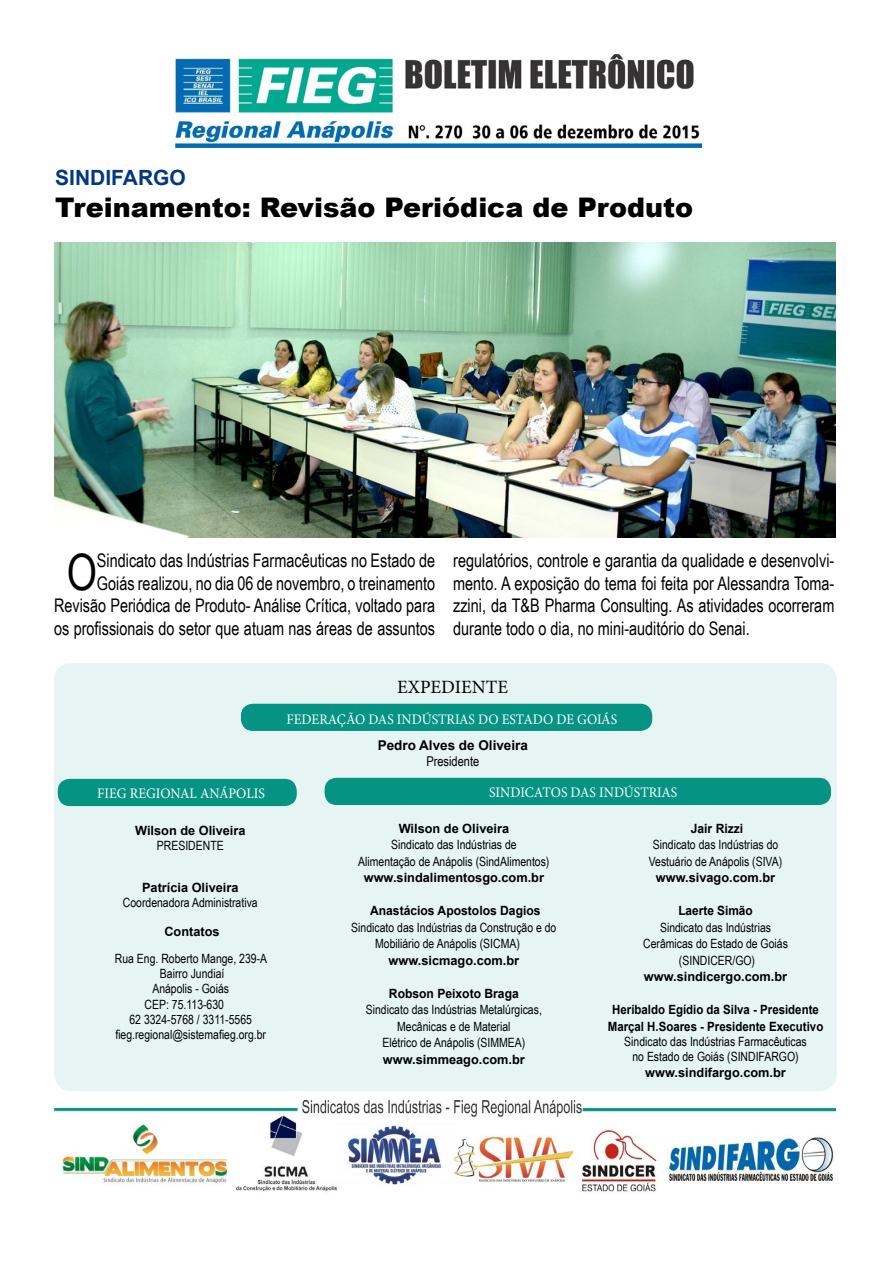
<style>
.page{position:relative;width:893px;height:1263px;background:#fff}
.page>*{position:absolute;margin:0;border:0;box-sizing:border-box;transform-origin:0 0}
.t1{font:50.25px "Arial Narrow";color:#000;scale:.94 1}
.t2{font:27px "Arial MT Black";color:#000}
.t3{font:700 21px "Arial";color:#003882}
.t4{font:18.75px/22.5px "Arial Narrow";color:#000;text-align:right;scale:.94 1}
.t5{font:18.75px "Minion Pro";color:#000}
.t6{font:14.55px "Minion Pro";color:#fff;scale:.94 1}
.t7{font:700 13.5px "Arial";color:#000}
.t8{font:13.5px "Arial Narrow";color:#000}
.t9{font:12.75px/16.5px "Arial Narrow";color:#000;text-align:center}
.t10{font:700 12.75px "Arial";color:#000}
.t11{font:700 12.75px/16.5px "Arial";color:#000;text-align:center;scale:.9 1}
.t12{font:700 12.75px "Arial";color:#000;scale:.95 1}
.t13{font:700 12.75px "Arial";color:#000;scale:.93 1}
</style>
<div class="page">
<img style="left:176px;top:54px;width:525px;height:94px">
<img style="left:54px;top:1100px;width:782px;height:92px">
<div style="left:54px;top:663px;width:783px;height:428px;background:#e6f4f3;border-radius:18px"></div>
<div style="left:241px;top:704px;width:411px;height:27px;background:#059383;border-radius:12px"></div>
<div style="left:58px;top:779px;width:239px;height:27px;background:#059383;border-radius:12px"></div>
<div style="left:325px;top:778px;width:506px;height:27px;background:#059383;border-radius:12px"></div>
<img style="left:54px;top:242px;width:782px;height:295px">
<h3 class="t3" style="left:55px;top:163px;width:132px">SINDIFARGO</h3>
<h2 class="t2" style="left:55px;top:190px;width:640px">Treinamento: Revisão Periódica de Produto</h2>
<h1 class="t1" style="left:67px;top:535px;width:34px">O</h1>
<h3 class="t4" style="left:54px;top:548px;width:407px">Sindicato das Indústrias Farmacêuticas no Estado de<br>Goiás realizou, no dia 06 de novembro, o treinamento Revisão Periódica de Produto- Análise Crítica, voltado para os profissionais do setor que atuam nas áreas de assuntos</h3>
<h3 class="t4" style="left:453px;top:548px;width:407px;text-align:justify">regulatórios, controle e garantia da qualidade e desenvolvi&shy;mento. A exposição do tema foi feita por Alessandra Toma&shy;zzini, da T&amp;B Pharma Consulting. As atividades ocorreram durante todo o dia, no mini-auditório do Senai.</h3>
<h3 class="t5" style="left:397px;top:674px;width:112px">EXPEDIENTE</h3>
<p class="t6" style="left:287px;top:709px;width:353px">FEDERAÇÃO DAS INDÚSTRIAS DO ESTADO DE GOIÁS</p>
<p class="t7" style="left:378px;top:736px;width:152px">Pedro Alves de Oliveira</p>
<p class="t8" style="left:426px;top:752px;width:54px">Presidente</p>
<p class="t6" style="left:97px;top:784px;width:180px">FIEG REGIONAL ANÁPOLIS</p>
<p class="t6" style="left:489px;top:782px;width:202px">SINDICATOS DAS INDÚSTRIAS</p>
<p class="t10" style="left:135px;top:822px;width:112px">Wilson de Oliveira</p>
<p class="t9" style="left:157px;top:837px;width:68px">PRESIDENTE</p>
<p class="t10" style="left:142px;top:879px;width:98px">Patrícia Oliveira</p>
<p class="t9" style="left:123px;top:894px;width:136px">Coordenadora Administrativa</p>
<p class="t10" style="left:164px;top:922px;width:57px">Contatos</p>
<p class="t9" style="left:115px;top:949px;width:154px">Rua Eng. Roberto Mange, 239-A</p>
<p class="t9" style="left:160px;top:965px;width:66px">Bairro Jundiaí</p>
<p class="t9" style="left:152px;top:980px;width:78px">Anápolis - Goiás</p>
<p class="t9" style="left:145px;top:995px;width:81px">CEP: 75.113-630</p>
<p class="t9" style="left:129px;top:1011px;width:124px">62 3324-5768 / 3311-5565</p>
<p class="t9" style="left:115px;top:1026px;width:152px">fieg.regional@sistemafieg.org.br</p>
<p class="t10" style="left:399px;top:819px;width:112px">Wilson de Oliveira</p>
<p class="t9" style="left:358px;top:836px;width:193px">Sindicato das Indústrias de<br>Alimentação de Anápolis (SindAlimentos)</p>
<p class="t10" style="left:364px;top:869px;width:182px">www.sindalimentosgo.com.br</p>
<p class="t12" style="left:370px;top:902px;width:181px">Anastácios Apostolos Dagios</p>
<p class="t9" style="left:375px;top:918px;width:183px;text-align:left;text-indent:-24px">Sindicato das Indústrias da Construção e do<br>Mobiliário de Anápolis (SICMA)</p>
<p class="t10" style="left:389px;top:951px;width:132px">www.sicmago.com.br</p>
<p class="t12" style="left:389px;top:984px;width:138px">Robson Peixoto Braga</p>
<p class="t9" style="left:366px;top:1001px;width:178px">Sindicato das Indústrias Metalúrgicas,<br>Mecânicas e de Material<br>Elétrico de Anápolis (SIMMEA)</p>
<p class="t10" style="left:383px;top:1050px;width:143px">www.simmeago.com.br</p>
<p class="t12" style="left:691px;top:819px;width:57px">Jair Rizzi</p>
<p class="t9" style="left:649px;top:836px;width:135px">Sindicato das Indústrias do<br>Vestuário de Anápolis (SIVA)</p>
<p class="t10" style="left:656px;top:869px;width:121px">www.sivago.com.br</p>
<p class="t13" style="left:678px;top:902px;width:82px">Laerte Simão</p>
<p class="t9" style="left:643px;top:918px;width:146px">Sindicato das Indústrias<br>Cerâmicas do Estado de Goiás (SINDICER/GO)</p>
<p class="t10" style="left:644px;top:968px;width:145px">www.sindicergo.com.br</p>
<p class="t11" style="left:608px;top:1002px;width:241px">Heribaldo Egídio da Silva - Presidente<br>Marçal H.Soares - Presidente Executivo</p>
<p class="t9" style="left:624px;top:1033px;width:184px;line-height:15.3px">Sindicato das Indústrias Farmacêuticas no Estado de Goiás (SINDIFARGO)</p>
<p class="t10" style="left:645px;top:1063px;width:142px">www.sindifargo.com.br</p>
</div>
